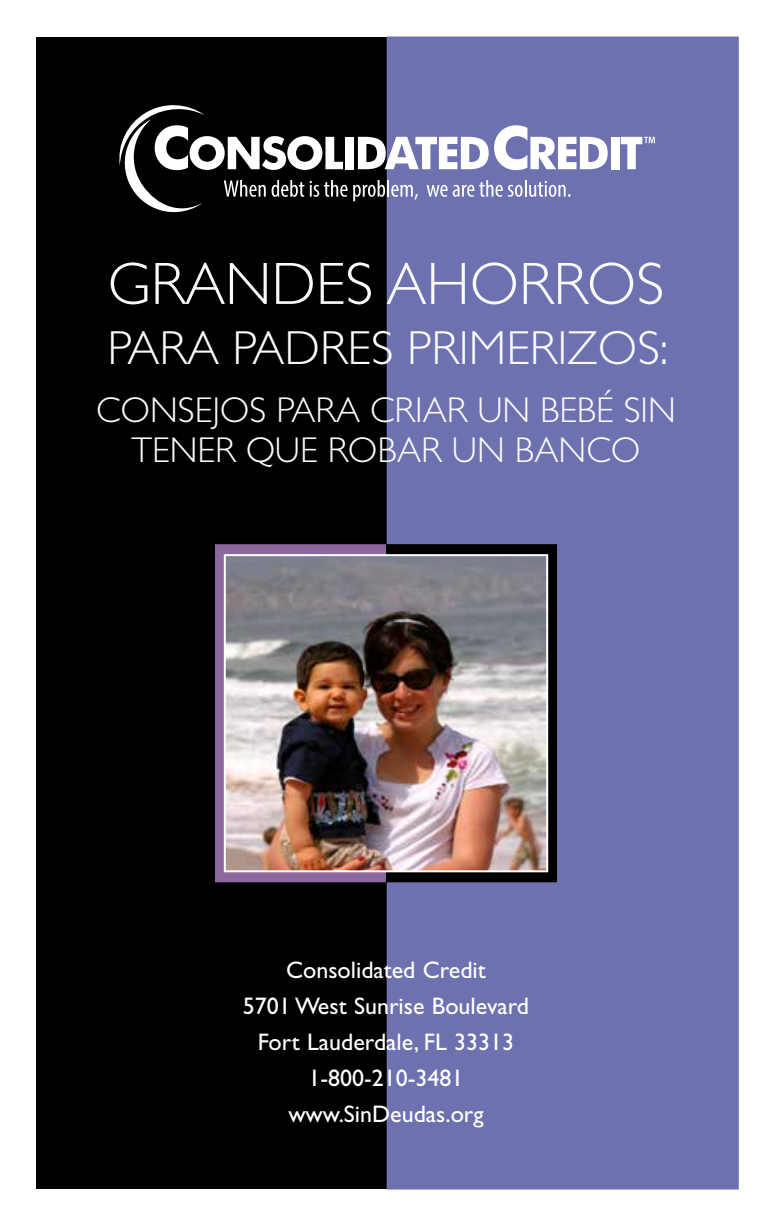
<style>
.page{position:relative;width:774px;height:1224px;background:#fff}
.page>*{position:absolute;margin:0;border:0;box-sizing:border-box;transform-origin:0 0}
.t1{font:300 60px "Gill Sans Std";color:#fbfbfb}
.t2{font:300 48px "Gill Sans Std";color:#fbfbfb}
.t3{font:300 36px "Gill Sans Std";color:#fbfbfb}
.t4{font:24px/36px "Gill Sans Std";color:#fff;text-align:center}
</style>
<div class="page">
<div style="left:36px;top:37px;width:351px;height:1152px;background:#000"></div>
<div style="left:387px;top:37px;width:351px;height:1152px;background:#6e71af"></div>
<div style="left:215px;top:544px;width:171px;height:338px;background:#8b689e"></div>
<div style="left:386px;top:544px;width:171px;height:338px;border:24px solid #000"></div>
<img style="left:223px;top:553px;width:326px;height:320px">
<div style="left:611px;top:137px;width:8px;height:32px;background:#fff"></div>
<svg style="left:119px;top:102px;width:489px;height:113px"></svg>
<svg style="left:621px;top:137px;width:34px;height:32px"></svg>
<h1 class="t1" style="left:108px;top:250px;width:558px">GRANDES AHORROS</h1>
<h2 class="t2" style="left:107px;top:321px;width:563px">PARA PADRES PRIMERIZOS:</h2>
<h3 class="t3" style="left:96px;top:390px;width:48px">CONSE</h3>
<h3 class="t3" style="left:212px;top:390px;width:86px">JOS PARA</h3>
<h3 class="t3" style="left:370px;top:390px;width:44px">CRIAR</h3>
<h3 class="t3" style="left:477px;top:390px;width:164px">UN BEBÉ SIN</h3>
<h3 class="t3" style="left:132px;top:430px;width:43px">TENER</h3>
<h3 class="t3" style="left:246px;top:430px;width:392px">QUE ROBAR UN BANCO</h3>
<p class="t4" style="left:243px;top:952px;width:288px">Consolidated Credit<br>5701 West Sunrise Boulevard<br>Fort Lauderdale, FL 33313<br>1-800-210-3481 www.SinDeudas.org</p>
</div>
